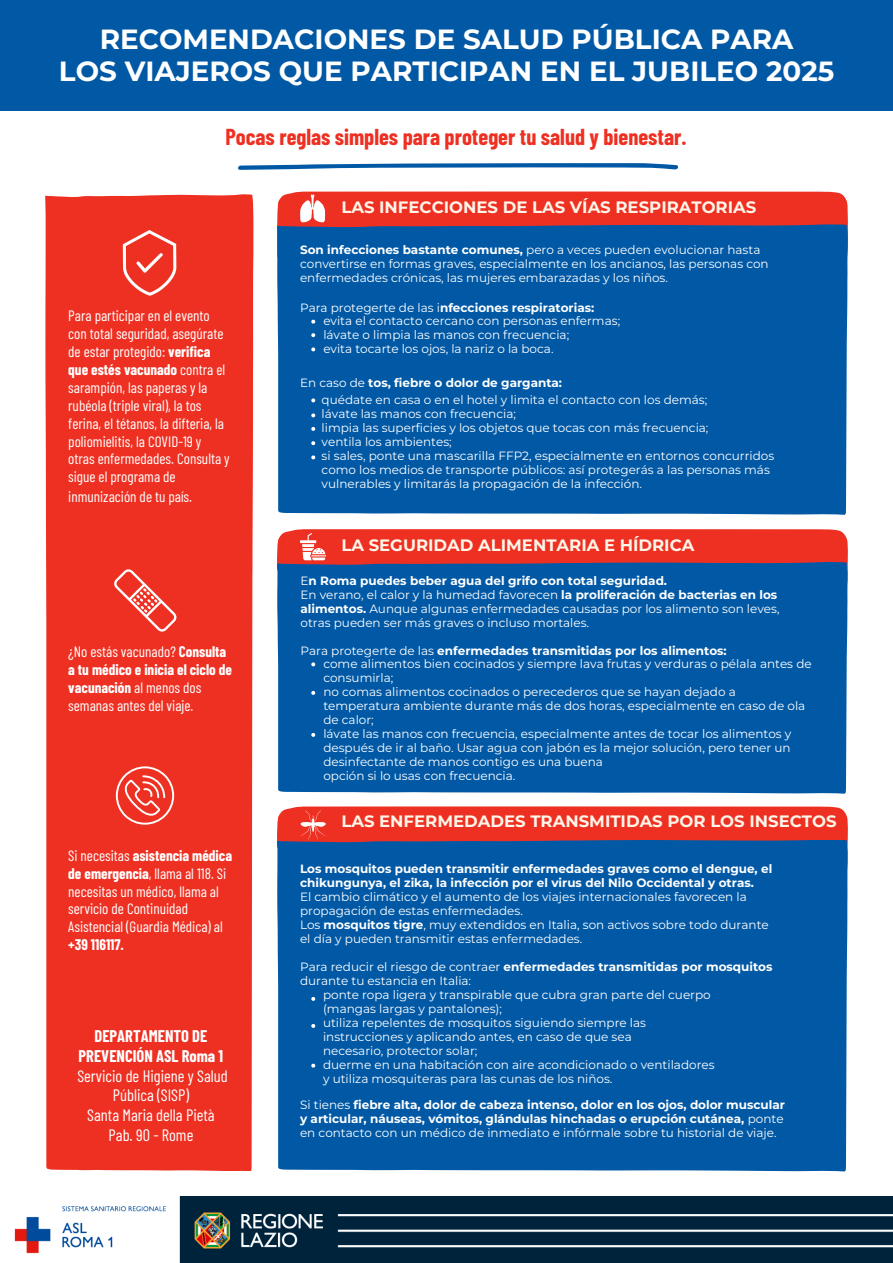
<style>
.page{position:relative;width:893px;height:1263px;background:#fff}
.page>*{position:absolute;margin:0;border:0;box-sizing:border-box;transform-origin:0 0}
.t1{font:700 27.75px/32.3px "Montserrat";color:#fff;text-align:center}
.t2{font:700 22.5px "Barlow Condensed";color:#ee3022}
.t3{font:700 16.5px "Montserrat";color:#fff5e8}
.t4{font:16.5px/19.6px "Barlow Condensed";color:#fff;text-align:center}
.t5{font:15px/17.9px "Barlow Condensed";color:#fff}
.t6{font:12px/14px "Montserrat";color:#fff}
.t7{font:700 12px/14px "Montserrat";color:#fff;text-align:justify}
.s1{font-weight:700}
.s2{font-weight:400}
</style>
<div class="page">
<div style="left:277px;top:581px;width:571px;height:213px;background:#0159a6"></div>
<div style="left:277px;top:859px;width:571px;height:312px;background:#0159a6"></div>
<div style="left:45px;top:194px;width:208px;height:977px;background:#ee3022"></div>
<div style="left:277px;top:268px;width:570px;height:247px;background:#0159a6"></div>
<svg style="left:238px;top:163px;width:440px;height:7px"></svg>
<svg style="left:123px;top:230px;width:53px;height:66px;background:#f1564b"></svg>
<div style="left:0;top:0;width:893px;height:110px;background:#0159a6"></div>
<svg style="left:277px;top:191px;width:571px;height:77px;background:#6c4b6f"></svg>
<svg style="left:277px;top:806px;width:571px;height:53px;background:#9d4153"></svg>
<svg style="left:114px;top:569px;width:62px;height:63px;background:#f05044"></svg>
<svg style="left:277px;top:529px;width:571px;height:52px;background:#9d4152"></svg>
<svg style="left:116px;top:766px;width:58px;height:59px;background:#f15a4e"></svg>
<img style="left:14px;top:1197px;width:879px;height:66px">
<svg style="left:311px;top:320px;width:4px;height:4px"></svg>
<svg style="left:311px;top:333px;width:4px;height:4px"></svg>
<svg style="left:311px;top:347px;width:4px;height:4px"></svg>
<svg style="left:311px;top:398px;width:4px;height:4px"></svg>
<svg style="left:311px;top:413px;width:4px;height:4px"></svg>
<svg style="left:311px;top:427px;width:4px;height:4px"></svg>
<svg style="left:311px;top:441px;width:4px;height:4px"></svg>
<svg style="left:311px;top:455px;width:4px;height:4px"></svg>
<svg style="left:311px;top:662px;width:4px;height:4px"></svg>
<svg style="left:311px;top:691px;width:4px;height:4px"></svg>
<svg style="left:311px;top:733px;width:4px;height:4px"></svg>
<svg style="left:311px;top:997px;width:4px;height:4px"></svg>
<svg style="left:311px;top:1024px;width:4px;height:4px"></svg>
<svg style="left:311px;top:1064px;width:4px;height:3px"></svg>
<p class="t1" style="left:59px;top:21px;width:777px">RECOMENDACIONES DE SALUD PÚBLICA PARA<br>LOS VIAJEROS QUE PARTICIPAN EN EL JUBILEO 2025</p>
<p class="t2" style="left:225px;top:121px;width:462px">Pocas reglas simples para proteger tu salud y bienestar.</p>
<h2 class="t5" style="left:68px;top:306px;width:163px">Para participar en el evento con total seguridad, asegúrate de estar protegido: <span class="s1">verifica que estés vacunado</span> contra el sarampión, las paperas y la rubéola (triple viral), la tos ferina, el tétanos, la difteria, la poliomielitis, la COVID-19 y otras enfermedades. Consulta y sigue el programa de</h2>
<h2 class="t5" style="left:68px;top:486px;width:125px">inmunización de tu país.</h2>
<p class="t5" style="left:68px;top:642px;width:165px">¿No estás vacunado? <span class="s1">Consulta a tu médico e inicia el ciclo de vacunación</span> al menos dos semanas antes del viaje.</p>
<p class="t5" style="left:68px;top:845px;width:165px">Si necesitas <span class="s1">asistencia médica de emergencia</span>, llama al 118. Si necesitas un médico, llama al servicio de Continuidad<br>Asistencial (Guardia Médica) al <span class="s1">+39 116117.</span></p>
<p class="t4" style="left:77px;top:1025px;width:152px"><span class="s1">DEPARTAMENTO DE<br>PREVENCIÓN ASL Roma 1<br></span>Servicio de Higiene y Salud<br>Pública (SISP)<br>Santa Maria della Pietà<br>Pab. 90 - Rome</p>
<h3 class="t3" style="left:341px;top:195px;width:416px">LAS INFECCIONES DE LAS VÍAS RESPIRATORIAS</h3>
<p class="t6" style="left:300px;top:242px;width:470px"><span class="s1">Son infecciones bastante comunes,</span> pero a veces pueden evolucionar hasta convertirse en formas graves, especialmente en los ancianos, las personas con enfermedades crónicas, las mujeres embarazadas y los niños.</p>
<p class="t7" style="left:300px;top:300px;width:296px"><span class="s2">Para protegerte de las i</span>nfecciones respiratorias:</p>
<p class="t6" style="left:323px;top:313px;width:298px">evita el contacto cercano con personas enfermas; lávate o limpia las manos con frecuencia;<br>evita tocarte los ojos, la nariz o la boca.</p>
<h4 class="t7" style="left:300px;top:375px;width:263px"><span class="s2">En caso de</span> tos, fiebre o dolor de garganta:</h4>
<p class="t6" style="left:321px;top:392px;width:454px">quédate en casa o en el hotel y limita el contacto con los demás;<br>lávate las manos con frecuencia;<br>limpia las superficies y los objetos que tocas con más frecuencia;<br>ventila los ambientes;<br>si sales, ponte una mascarilla FFP2, especialmente en entornos concurridos como los medios de transporte públicos: así protegerás a las personas más vulnerables y limitarás la propagación de la infección.</p>
<p class="t3" style="left:341px;top:533px;width:354px">LA SEGURIDAD ALIMENTARIA E HÍDRICA</p>
<p class="t6" style="left:300px;top:573px;width:480px">E<span class="s1">n Roma puedes beber agua del grifo con total seguridad.<br></span>En verano, el calor y la humedad favorecen <span class="s1">la proliferación de bacterias en los alimentos.</span> Aunque algunas enfermedades causadas por los alimento son leves, otras pueden ser más graves o incluso mortales.</p>
<p class="t7" style="left:300px;top:643px;width:428px"><span class="s2">Para protegerte de las</span> enfermedades transmitidas por los alimentos:</p>
<p class="t6" style="left:323px;top:656px;width:490px">come alimentos bien cocinados y siempre lava frutas y verduras o pélala antes de consumirla;<br>no comas alimentos cocinados o perecederos que se hayan dejado a temperatura ambiente durante más de dos horas, especialmente en caso de ola de calor;<br>lávate las manos con frecuencia, especialmente antes de tocar los alimentos y después de ir al baño. Usar agua con jabón es la mejor solución, pero tener un desinfectante de manos contigo es una buena<br>opción si lo usas con frecuencia.</p>
<p class="t3" style="left:341px;top:810px;width:496px">LAS ENFERMEDADES TRANSMITIDAS POR LOS INSECTOS</p>
<p class="t6" style="left:300px;top:861px;width:474px"><span class="s1">Los mosquitos pueden transmitir enfermedades graves como el dengue, el chikungunya, el zika, la infección por el virus del Nilo Occidental y otras.<br></span>El cambio climático y el aumento de los viajes internacionales favorecen la propagación de estas enfermedades.<br>Los <span class="s1">mosquitos tigre</span>, muy extendidos en Italia, son activos sobre todo durante el día y pueden transmitir estas enfermedades.</p>
<p class="t6" style="left:300px;top:959px;width:474px">Para reducir el riesgo de contraer <span class="s1">enfermedades transmitidas por mosquitos </span>durante tu estancia en Italia:</p>
<p class="t6" style="left:323px;top:987px;width:393px">ponte ropa ligera y transpirable que cubra gran parte del cuerpo (mangas largas y pantalones);<br>utiliza repelentes de mosquitos siguiendo siempre las instrucciones y aplicando antes, en caso de que sea<br>necesario, protector solar;<br>duerme en una habitación con aire acondicionado o ventiladores y utiliza mosquiteras para las cunas de los niños.</p>
<p class="t7" style="left:300px;top:1097px;width:486px"><span class="s2">Si tienes</span> fiebre alta, dolor de cabeza intenso, dolor en los ojos, dolor muscular y articular, náuseas, vómitos, glándulas hinchadas o erupción cutánea, <span class="s2">ponte en contacto con un médico de inmediato e infórmale sobre tu historial de viaje.</span></p>
</div>
